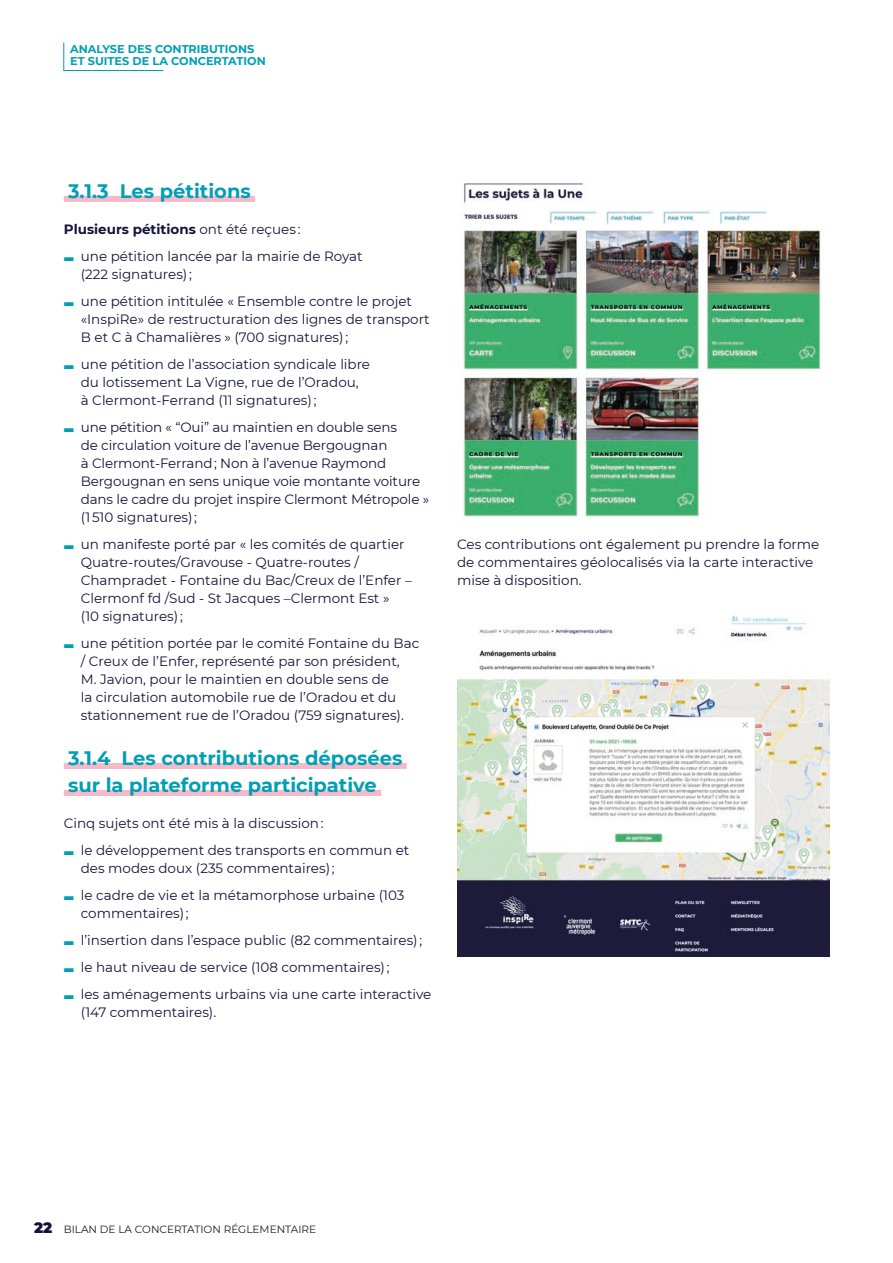
<style>
.page{position:relative;width:893px;height:1263px;background:#fff}
.page>*{position:absolute;margin:0;border:0;box-sizing:border-box;transform-origin:0 0}
.t1{font:700 19.5px/27px "Montserrat";color:#009fb6}
.t2{font:13.5px/18px "Montserrat";color:#14143b}
.t3{font:700 13.5px "Montserrat";color:#14143b}
.t4{font:700 11.25px/11.7px "Montserrat";color:#009fb6}
.t5{font:10.5px "Montserrat";color:#1d1d1b}
.s1{font-weight:400}
.s2{color:#009fb6}
.s3{font-weight:900;font-size:15px;color:#14143b}
</style>
<div class="page">
<img style="left:457px;top:615px;width:372px;height:342px">
<svg style="left:63px;top:42px;width:101px;height:29px"></svg>
<div style="left:64px;top:196px;width:191px;height:6px;background:#f6b9c7"></div>
<div style="left:64px;top:763px;width:343px;height:6px;background:#f6b9c7"></div>
<div style="left:64px;top:790px;width:317px;height:6px;background:#f6b9c7"></div>
<img style="left:463px;top:183px;width:358px;height:334px">
<p class="t4" style="left:70px;top:43px;width:197px">ANALYSE DES CONTRIBUTIONS<br>ET SUITES DE LA CONCERTATION</p>
<h1 class="t1" style="left:68px;top:177px;width:184px">3.1.3 Les pétitions</h1>
<p class="t3" style="left:64px;top:219px;width:238px">Plusieurs pétitions <span class="s1">ont été reçues :</span></p>
<p class="t2" style="left:81px;top:247px;width:283px;text-indent:-17px"><span class="s2">■</span> une pétition lancée par la mairie de Royat (222 signatures) ;</p>
<p class="t2" style="left:81px;top:292px;width:350px;text-indent:-17px"><span class="s2">■</span> une pétition intitulée « Ensemble contre le projet «InspiRe» de restructuration des lignes de transport<br>B et C à Chamalières » (700 signatures) ;</p>
<p class="t2" style="left:81px;top:355px;width:291px;text-indent:-17px"><span class="s2">■</span> une pétition de l’association syndicale libre du lotissement La Vigne, rue de l’Oradou,<br>à Clermont-Ferrand (11 signatures) ;</p>
<p class="t2" style="left:81px;top:418px;width:350px;text-indent:-17px"><span class="s2">■</span> une pétition « “Oui” au maintien en double sens<br>de circulation voiture de l’avenue Bergougnan<br>à Clermont-Ferrand ; Non à l’avenue Raymond Bergougnan en sens unique voie montante voiture dans le cadre du projet inspire Clermont Métropole » (1 510 signatures) ;</p>
<p class="t2" style="left:81px;top:535px;width:332px;text-indent:-17px"><span class="s2">■</span> un manifeste porté par « les comités de quartier Quatre-routes/Gravouse - Quatre-routes / Champradet - Fontaine du Bac/Creux de l’Enfer – Clermonf fd /Sud - St Jacques –Clermont Est »<br>(10 signatures) ;</p>
<p class="t2" style="left:81px;top:634px;width:340px;text-indent:-17px"><span class="s2">■</span> une pétition portée par le comité Fontaine du Bac / Creux de l’Enfer, représenté par son président,<br>M. Javion, pour le maintien en double sens de<br>la circulation automobile rue de l’Oradou et du stationnement rue de l’Oradou (759 signatures).</p>
<h1 class="t1" style="left:68px;top:744px;width:336px">3.1.4 Les contributions déposées sur la plateforme participative</h1>
<p class="t2" style="left:64px;top:814px;width:261px">Cinq sujets ont été mis à la discussion :</p>
<p class="t2" style="left:81px;top:841px;width:330px;text-indent:-17px"><span class="s2">■</span> le développement des transports en commun et des modes doux (235 commentaires) ;</p>
<p class="t2" style="left:81px;top:886px;width:325px;text-indent:-17px"><span class="s2">■</span> le cadre de vie et la métamorphose urbaine (103 commentaires) ;</p>
<p class="t2" style="left:64px;top:931px;width:360px"><span class="s2">■</span> l’insertion dans l’espace public (82 commentaires) ;</p>
<p class="t2" style="left:64px;top:958px;width:327px"><span class="s2">■</span> le haut niveau de service (108 commentaires) ;</p>
<p class="t2" style="left:81px;top:985px;width:352px;text-indent:-17px"><span class="s2">■</span> les aménagements urbains via une carte interactive (147 commentaires).</p>
<p class="t2" style="left:457px;top:535px;width:364px">Ces contributions ont également pu prendre la forme de commentaires géolocalisés via la carte interactive mise à disposition.</p>
<p class="t5" style="left:34px;top:1222px;width:284px"><span class="s3">22</span> BILAN DE LA CONCERTATION RÉGLEMENTAIRE</p>
</div>
